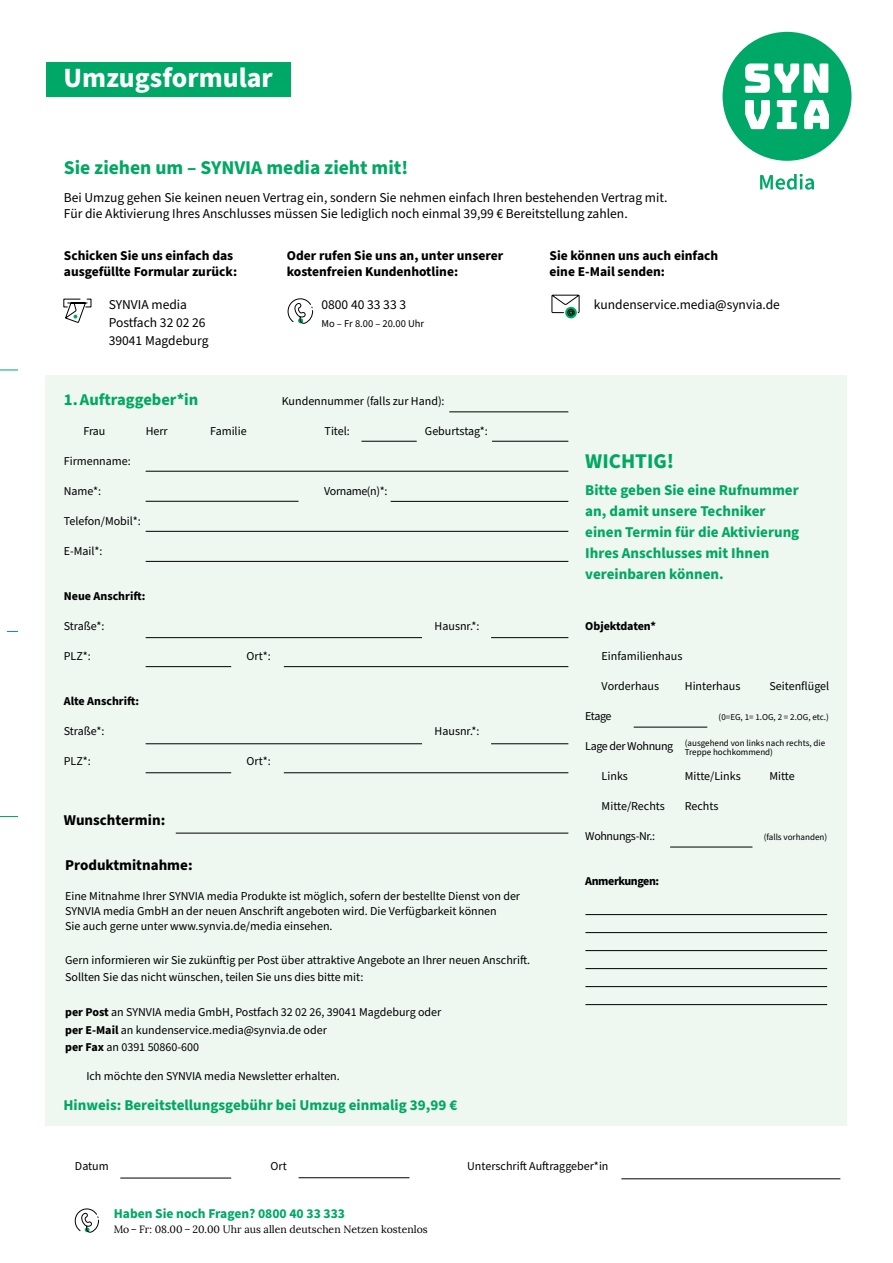
<style>
.page{position:relative;width:893px;height:1263px;background:#fff}
.page>*{position:absolute;margin:0;border:0;box-sizing:border-box;transform-origin:0 0}
.t1{font:700 27.9px "Source Sans Pro";color:#fff}
.t2{font:700 21px "Source Sans Pro";color:#00a862}
.t3{font:700 19.5px "Source Sans Pro";color:#00a862}
.t4{font:700 16.5px "Source Sans Pro";color:#00a862}
.t5{font:700 15px/21px "Source Sans Pro";color:#00a862}
.t6{font:700 15px "Source Sans Pro";color:#000}
.t7{font:13.5px/18px "Source Sans Pro";color:#000}
.t8{font:700 13.5px/16.5px "Source Sans Pro";color:#000}
.t9{font:700 13.5px "Source Sans Pro";color:#00a867}
.t10{font:12px/17.4px "Source Sans Pro";color:#000}
.t11{font:700 12px "Source Sans Pro";letter-spacing:-.005em;color:#000}
.t12{font:12px "Source Sans Pro";letter-spacing:-.03em;color:#000}
.t13{font:700 12px "Source Sans Pro";letter-spacing:-.035em;color:#000}
.t14{font:10.5px "Lora";color:#000}
.t15{font:10.5px "Source Sans Pro";color:#000}
.t16{font:9px/9px "Source Sans Pro";color:#000}
.s1{font-weight:700}
</style>
<div class="page">
<div style="left:46px;top:62px;width:245px;height:34px;background:#00a867"></div>
<svg style="left:760px;top:174px;width:54px;height:16px"></svg>
<svg style="left:723px;top:32px;width:128px;height:129px"></svg>
<svg style="left:0;top:816px;width:18px;height:1px"></svg>
<svg style="left:0;top:370px;width:18px;height:1px"></svg>
<div style="left:46px;top:375px;width:801px;height:750px;background:#eff7f1"></div>
<hr style="left:146px;top:561px;width:422px;height:1px;background:#000">
<hr style="left:146px;top:501px;width:153px;height:1px;background:#000">
<hr style="left:146px;top:531px;width:422px;height:1px;background:#000">
<hr style="left:146px;top:637px;width:276px;height:1px;background:#000">
<hr style="left:146px;top:743px;width:276px;height:1px;background:#000">
<hr style="left:491px;top:637px;width:77px;height:1px;background:#000">
<hr style="left:491px;top:743px;width:77px;height:1px;background:#000">
<hr style="left:146px;top:666px;width:85px;height:1px;background:#000">
<hr style="left:146px;top:772px;width:85px;height:1px;background:#000">
<hr style="left:284px;top:666px;width:284px;height:1px;background:#000">
<hr style="left:284px;top:772px;width:284px;height:1px;background:#000">
<hr style="left:176px;top:833px;width:392px;height:1px;background:#000">
<hr style="left:146px;top:471px;width:422px;height:1px;background:#000">
<hr style="left:449px;top:412px;width:119px;height:1px;background:#000">
<hr style="left:361px;top:441px;width:56px;height:1px;background:#000">
<hr style="left:492px;top:441px;width:76px;height:1px;background:#000">
<hr style="left:391px;top:501px;width:177px;height:1px;background:#000">
<hr style="left:670px;top:847px;width:82px;height:1px;background:#000">
<hr style="left:634px;top:727px;width:73px;height:1px;background:#000">
<hr style="left:120px;top:1178px;width:111px;height:1px;background:#000">
<hr style="left:299px;top:1177px;width:110px;height:1px;background:#000">
<hr style="left:621px;top:1178px;width:219px;height:1px;background:#000">
<hr style="left:585px;top:914px;width:242px;height:1px;background:#000">
<hr style="left:585px;top:932px;width:242px;height:1px;background:#000">
<hr style="left:585px;top:950px;width:242px;height:1px;background:#000">
<hr style="left:585px;top:986px;width:242px;height:1px;background:#000">
<hr style="left:585px;top:1004px;width:242px;height:1px;background:#000">
<hr style="left:585px;top:968px;width:242px;height:1px;background:#000">
<svg style="left:63px;top:298px;width:29px;height:25px"></svg>
<svg style="left:551px;top:294px;width:29px;height:25px"></svg>
<svg style="left:287px;top:298px;width:26px;height:26px"></svg>
<svg style="left:75px;top:1208px;width:24px;height:25px"></svg>
<h1 class="t1" style="left:64px;top:59px;width:211px">Umzugsformular</h1>
<h3 class="t3" style="left:64px;top:155px;width:346px">Sie ziehen um – SYNVIA media zieht mit!</h3>
<p class="t7" style="left:64px;top:190px;width:605px;line-height:16.2px">Bei Umzug gehen Sie keinen neuen Vertrag ein, sondern Sie nehmen einfach Ihren bestehenden Vertrag mit.<br>Für die Aktivierung Ihres Anschlusses müssen Sie lediglich noch einmal 39,99 € Bereitstellung zahlen.</p>
<p class="t8" style="left:64px;top:247px;width:175px">Schicken Sie uns einfach das ausgefüllte Formular zurück:</p>
<p class="t7" style="left:109px;top:296px;width:101px">SYNVIA media<br>Postfach 32 02 26<br>39041 Magdeburg</p>
<p class="t8" style="left:287px;top:248px;width:218px">Oder rufen Sie uns an, unter unserer kostenfreien Kundenhotline:</p>
<p class="t7" style="left:321px;top:296px;width:86px">0800 40 33 33 3</p>
<p class="t15" style="left:321px;top:316px;width:104px">Mo – Fr 8.00 – 20.00 Uhr</p>
<h3 class="t4" style="left:64px;top:388px;width:136px">1. Auftraggeber*in</h3>
<p class="t10" style="left:282px;top:393px;width:164px">Kundennummer (falls zur Hand):</p>
<p class="t10" style="left:83px;top:423px;width:24px">Frau</p>
<p class="t10" style="left:425px;top:423px;width:64px">Geburtstag*:</p>
<p class="t10" style="left:210px;top:423px;width:38px">Familie</p>
<p class="t10" style="left:325px;top:423px;width:27px">Titel:</p>
<p class="t10" style="left:146px;top:423px;width:24px">Herr</p>
<p class="t10" style="left:64px;top:453px;width:69px">Firmenname:</p>
<p class="t10" style="left:64px;top:483px;width:39px">Name*:</p>
<p class="t10" style="left:64px;top:513px;width:79px">Telefon/Mobil*:</p>
<p class="t10" style="left:64px;top:543px;width:40px">E-Mail*:</p>
<p class="t11" style="left:64px;top:588px;width:83px">Neue Anschrift:</p>
<p class="t10" style="left:64px;top:618px;width:42px">Straße*:</p>
<p class="t10" style="left:64px;top:648px;width:29px">PLZ*:</p>
<p class="t11" style="left:64px;top:693px;width:77px">Alte Anschrift:</p>
<p class="t10" style="left:64px;top:723px;width:42px">Straße*:</p>
<p class="t10" style="left:64px;top:753px;width:29px">PLZ*:</p>
<p class="t6" style="left:64px;top:810px;width:103px">Wunschtermin:</p>
<p class="t10" style="left:247px;top:648px;width:26px">Ort*:</p>
<p class="t10" style="left:247px;top:753px;width:26px">Ort*:</p>
<p class="t12" style="left:324px;top:483px;width:65px">Vorname(n)*:</p>
<p class="t10" style="left:435px;top:618px;width:46px">Hausnr.*:</p>
<p class="t10" style="left:435px;top:723px;width:46px">Hausnr.*:</p>
<p class="t6" style="left:65px;top:855px;width:129px">Produktmitnahme:</p>
<p class="t10" style="left:65px;top:889px;width:457px;line-height:15px">Eine Mitnahme Ihrer SYNVIA media Produkte ist möglich, sofern der bestellte Dienst von der<br>SYNVIA media GmbH an der neuen Anschrift angeboten wird. Die Verfügbarkeit können<br>Sie auch gerne unter www.synvia.de/media einsehen.</p>
<p class="t10" style="left:65px;top:952px;width:467px">Gern informieren wir Sie zukünftig per Post über attraktive Angebote an Ihrer neuen Anschrift.<br>Sollten Sie das nicht wünschen, teilen Sie uns dies bitte mit:</p>
<p class="t10" style="left:65px;top:1004px;width:378px"><span class="s1">per Post</span> an SYNVIA media GmbH, Postfach 32 02 26, 39041 Magdeburg oder <span class="s1">per E-Mail</span> an kundenservice.media@synvia.de oder<br><span class="s1">per Fax</span> an 0391 50860-600</p>
<p class="t10" style="left:86px;top:1068px;width:255px">Ich möchte den SYNVIA media Newsletter erhalten.</p>
<p class="t5" style="left:63px;top:1095px;width:395px">Hinweis: Bereitstellungsgebühr bei Umzug einmalig 39,99 €</p>
<p class="t8" style="left:549px;top:248px;width:170px">Sie können uns auch einfach eine E-Mail senden:</p>
<p class="t7" style="left:594px;top:296px;width:187px">kundenservice.media@synvia.de</p>
<h2 class="t2" style="left:585px;top:446px;width:90px">WICHTIG!</h2>
<p class="t5" style="left:585px;top:480px;width:216px">Bitte geben Sie eine Rufnummer an, damit unsere Techniker einen Termin für die Aktivierung<br>Ihres Anschlusses mit Ihnen vereinbaren können.</p>
<p class="t11" style="left:585px;top:618px;width:72px">Objektdaten*</p>
<p class="t10" style="left:602px;top:648px;width:82px">Einfamilienhaus</p>
<p class="t10" style="left:602px;top:678px;width:59px">Vorderhaus</p>
<p class="t10" style="left:685px;top:678px;width:57px">Hinterhaus</p>
<p class="t10" style="left:769px;top:678px;width:61px">Seitenflügel</p>
<p class="t10" style="left:585px;top:708px;width:28px">Etage</p>
<p class="t12" style="left:585px;top:738px;width:90px">Lage der Wohnung</p>
<p class="t10" style="left:602px;top:768px;width:28px">Links</p>
<p class="t10" style="left:602px;top:798px;width:65px">Mitte/Rechts</p>
<p class="t12" style="left:585px;top:828px;width:71px">Wohnungs-Nr.:</p>
<p class="t13" style="left:585px;top:873px;width:75px">Anmerkungen:</p>
<p class="t16" style="left:719px;top:713px;width:112px">(0=EG, 1= 1.OG, 2 = 2.OG, etc.)</p>
<p class="t16" style="left:685px;top:739px;width:142px">(ausgehend von links nach rechts, die<br>Treppe hochkommend)</p>
<p class="t10" style="left:685px;top:768px;width:57px">Mitte/Links</p>
<p class="t10" style="left:685px;top:798px;width:35px">Rechts</p>
<p class="t10" style="left:769px;top:768px;width:27px">Mitte</p>
<p class="t16" style="left:764px;top:833px;width:65px">(falls vorhanden)</p>
<p class="t10" style="left:75px;top:1158px;width:35px">Datum</p>
<p class="t10" style="left:271px;top:1158px;width:18px">Ort</p>
<p class="t10" style="left:467px;top:1158px;width:143px">Unterschrift Auftraggeber*in</p>
<p class="t9" style="left:114px;top:1204px;width:233px">Haben Sie noch Fragen? 0800 40 33 333</p>
<p class="t14" style="left:114px;top:1222px;width:316px">Mo – Fr: 08.00 – 20.00 Uhr aus allen deutschen Netzen kostenlos</p>
</div>
